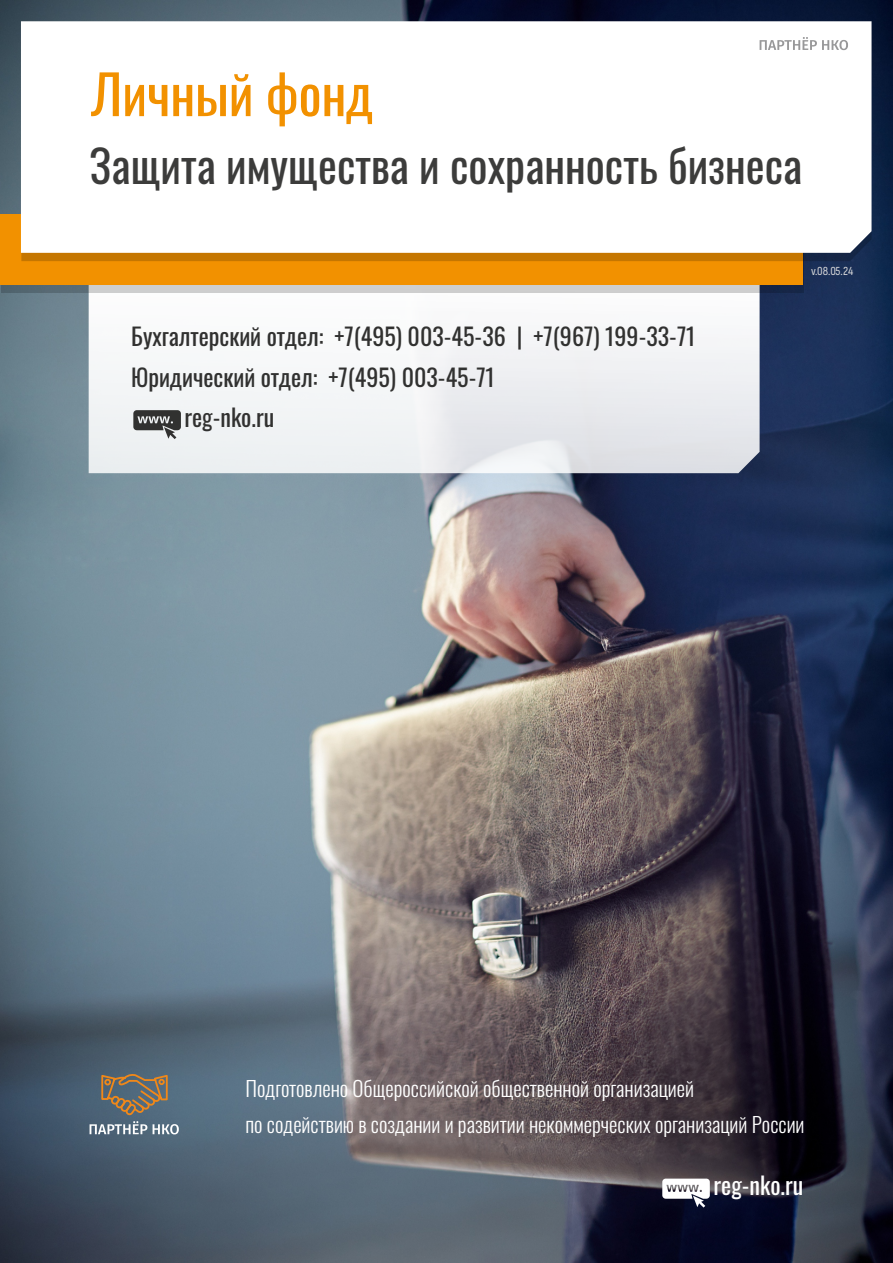
<style>
.page{position:relative;width:893px;height:1263px;background:#fff}
.page>*{position:absolute;margin:0;border:0;box-sizing:border-box;transform-origin:0 0}
.t1{font:54px "Oswald";color:#f29100}
.t2{font:45px "Oswald";color:#3c3c3b}
.t3{font:24px "Oswald";color:#313130}
.t4{font:24px "Oswald";color:#fff}
.t5{font:300 21px/35.7px "Oswald";color:#fff}
.t6{font:12.3px "Sofia Sans Condensed";color:#d9d9da}
</style>
<div class="page">
<img style="left:0;top:0;width:893px;height:1263px">
<div style="left:23px;top:18px;width:852px;height:389px;background:#151616;opacity:.08"></div>
<svg style="left:89px;top:292px;width:671px;height:181px;fill:#f2f4f5"></svg>
<svg style="left:133px;top:410px;width:48px;height:29px"></svg>
<div style="left:1px;top:246px;width:802px;height:46px;background:#151616;opacity:.2"></div>
<div style="left:0;top:214px;width:803px;height:70px;background:#f29100"></div>
<svg style="left:21px;top:253px;width:850px;height:8px;background:#b66f05"></svg>
<svg style="left:21px;top:21px;width:850px;height:232px"></svg>
<svg style="left:90px;top:1073px;width:89px;height:61px;background:#717676"></svg>
<svg style="left:662px;top:1178px;width:48px;height:29px"></svg>
<svg style="left:760px;top:37px;width:88px;height:13px"></svg>
<h1 class="t1" style="left:91px;top:52px;width:284px">Личный фонд</h1>
<h2 class="t2" style="left:90px;top:130px;width:714px">Защита имущества и сохранность бизнеса</h2>
<p class="t3" style="left:131px;top:317px;width:566px">Бухгалтерский отдел: +7(495) 003-45-36 | +7(967) 199-33-71</p>
<p class="t3" style="left:131px;top:358px;width:365px">Юридический отдел: +7(495) 003-45-71</p>
<p class="t3" style="left:184px;top:398px;width:91px">reg-nko.ru</p>
<p class="t6" style="left:811px;top:264px;width:44px">v.08.05.24</p>
<p class="t5" style="left:245px;top:1070px;width:561px">Подготовлено Общероссийской общественной организацией<br>по содействию в создании и развитии некоммерческих организаций России</p>
<p class="t4" style="left:714px;top:1167px;width:91px">reg-nko.ru</p>
</div>
